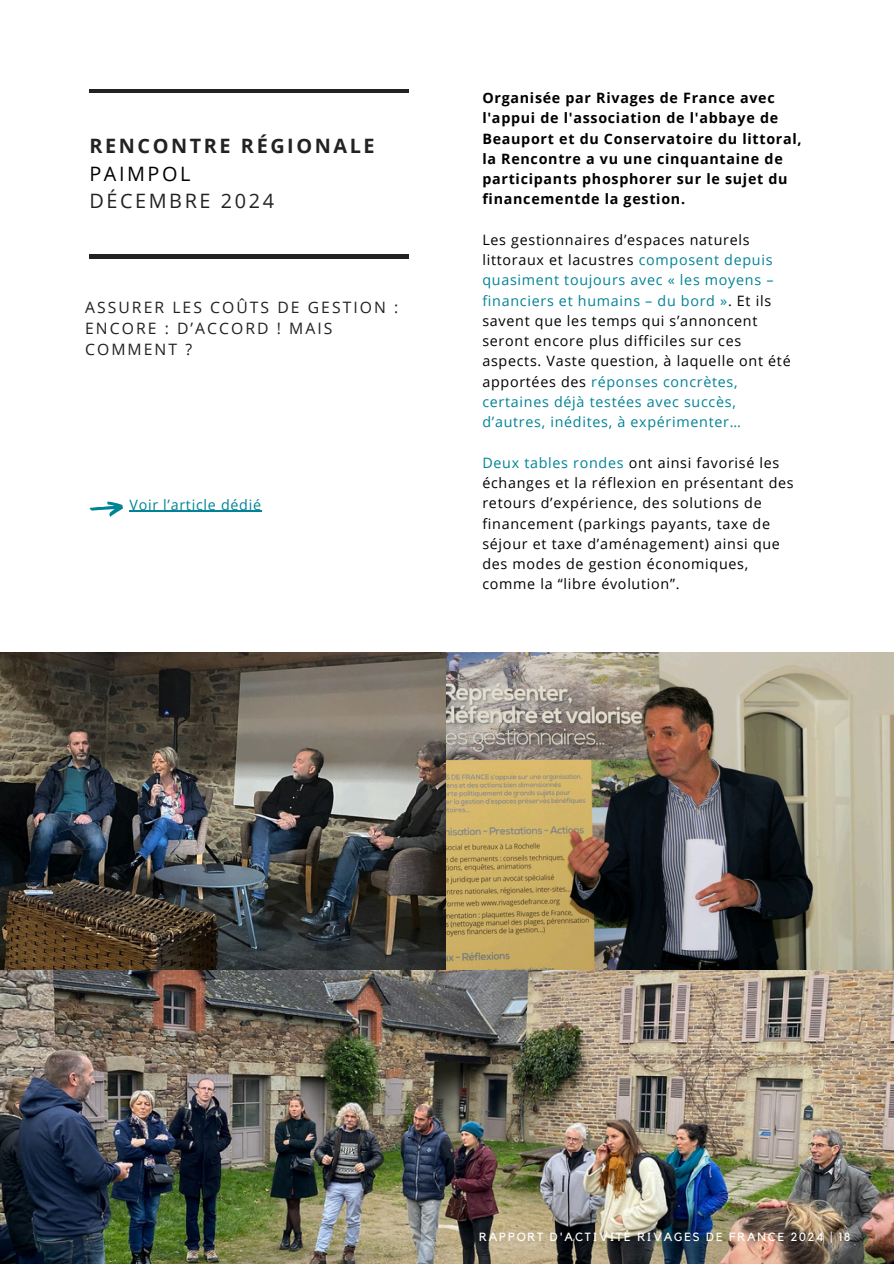
<style>
.page{position:relative;width:894px;height:1264px;background:#fff}
.page>*{position:absolute;margin:0;border:0;box-sizing:border-box;transform-origin:0 0}
.t1{font:700 19.8px/27px "Open Sans";letter-spacing:.13em;color:#222}
.t2{font:15.75px/21.3px "Open Sans";letter-spacing:.13em;color:#222}
.t3{font:14.25px/20.2px "Open Sans";letter-spacing:.05em;color:#000}
.t4{font:700 14.25px/20.2px "Open Sans";letter-spacing:.05em;color:#000}
.t5{font:14.25px "Open Sans";letter-spacing:.05em;color:#008396}
.t6{font:11.85px "Kollektif";letter-spacing:.15em;color:#fff}
.s1{font-weight:400;color:#000}
.s2{font-weight:400}
.s3{color:#008396}
</style>
<div class="page">
<hr style="left:89px;top:89px;width:320px;height:4px;background:#222">
<hr style="left:89px;top:255px;width:320px;height:3px;background:#222">
<img style="left:0;top:969px;width:893px;height:294px">
<svg style="left:89px;top:501px;width:34px;height:16px"></svg>
<hr style="left:129px;top:511px;width:133px;height:1px;background:#008396">
<img style="left:0;top:653px;width:893px;height:316px">
<p class="t1" style="left:89px;top:132px;width:287px">RENCONTRE RÉGIONALE<br><span class="s1">PAIMPOL<br></span><span class="s2">DÉCEMBRE 2024</span></p>
<h2 class="t2" style="left:85px;top:296px;width:314px">ASSURER LES COÛTS DE GESTION :<br>ENCORE : D’ACCORD ! MAIS<br>COMMENT ?</h2>
<p class="t5" style="left:129px;top:494px;width:133px">Voir l’article dédié</p>
<h3 class="t4" style="left:482px;top:87px;width:321px">Organisée par Rivages de France avec l'appui de l'association de l'abbaye de Beauport et du Conservatoire du littoral, la Rencontre a vu une cinquantaine de participants phosphorer sur le sujet du financementde la gestion.</h3>
<h4 class="t3" style="left:482px;top:229px;width:310px">Les gestionnaires d’espaces naturels littoraux et lacustres <span class="s3">composent depuis quasiment toujours avec « les moyens – financiers et humains – du bord »</span>. Et ils savent que les temps qui s’annoncent seront encore plus difficiles sur ces aspects. Vaste question, à laquelle ont été apportées des <span class="s3">réponses concrètes, certaines déjà testées avec succès, d’autres, inédites, à expérimenter…</span></h4>
<h4 class="t3" style="left:482px;top:452px;width:313px"><span class="s3">Deux tables rondes</span> ont ainsi favorisé les échanges et la réflexion en présentant des retours d’expérience, des solutions de financement (parkings payants, taxe de séjour et taxe d’aménagement) ainsi que des modes de gestion économiques, comme la “libre évolution”.</h4>
<h1 class="t6" style="left:479px;top:1231px;width:372px">RAPPORT D'ACTIVITÉ RIVAGES DE FRANCE 2024 | 18</h1>
</div>
